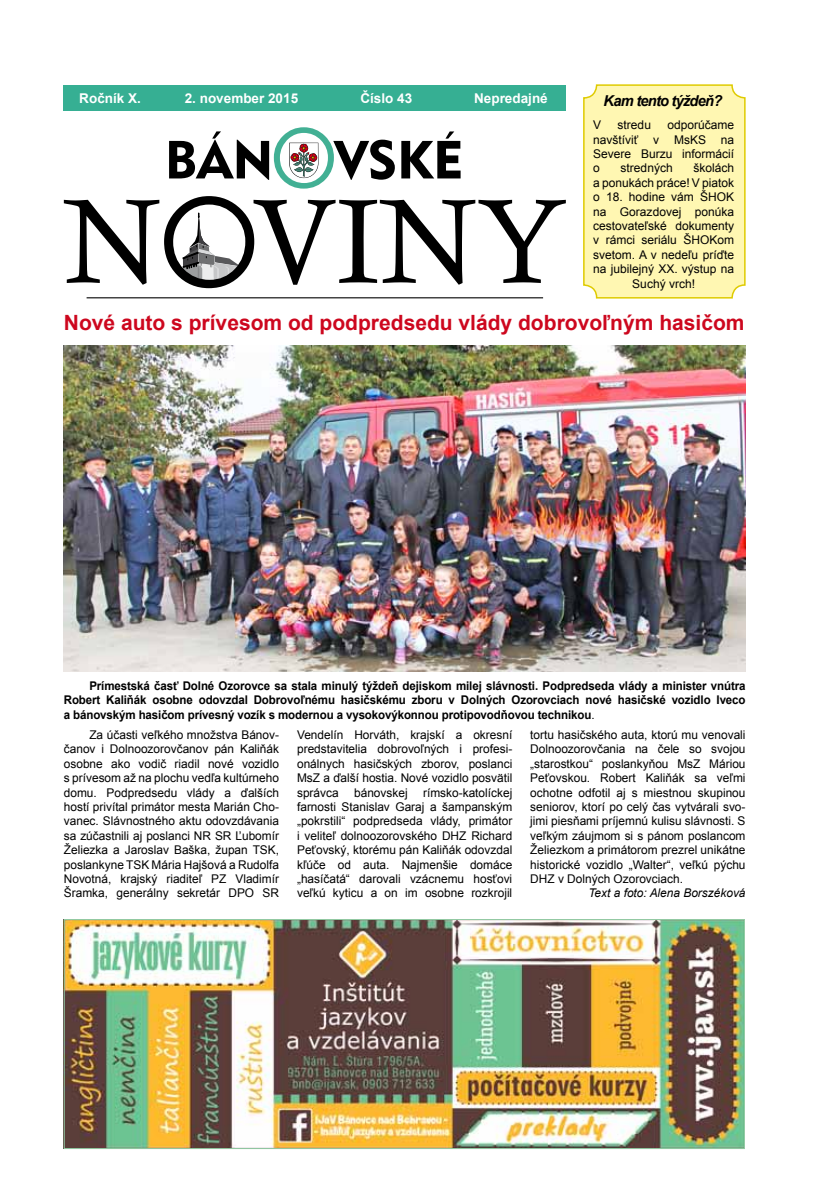
<style>
.page{position:relative;width:830px;height:1200px;background:#fff}
.page>*{position:absolute;margin:0;border:0;box-sizing:border-box;transform-origin:0 0}
.t1{font:700 21px "Arial";color:#cd071e}
.t2{font:italic 700 15px "Arial";letter-spacing:-.05em;color:#000}
.t3{font:700 13.5px "Arial";color:#fff}
.t4{font:12px/14.4px "Arial";color:#000;text-align:justify}
.t5{font:700 12px/14.4px "Arial";letter-spacing:-.01em;color:#000;text-align:justify;scale:.96 1}
.t6{font:italic 12px "Arial";color:#000}
.s1{font-weight:400}
</style>
<div class="page">
<div style="left:64px;top:85px;width:501px;height:26px;background:#36af93"></div>
<svg style="left:169px;top:127px;width:291px;height:61px"></svg>
<svg style="left:64px;top:200px;width:501px;height:85px"></svg>
<svg style="left:164px;top:196px;width:90px;height:92px"></svg>
<hr style="left:87px;top:297px;width:456px;height:1px;background:#000">
<div style="left:583px;top:85px;width:161px;height:213px;background:#fff7b2;border-radius:13px"></div>
<div style="left:583px;top:84px;width:162px;height:214px;border:2px solid #dfcb00;border-radius:13px"></div>
<img style="left:64px;top:345px;width:681px;height:326px">
<img style="left:66px;top:920px;width:676px;height:226px">
<div style="left:64px;top:918px;width:680px;height:230px;border:1px solid #93cba4"></div>
<p class="t3" style="left:79px;top:89px;width:63px">Ročník X.</p>
<p class="t3" style="left:185px;top:89px;width:115px">2. november 2015</p>
<p class="t3" style="left:360px;top:89px;width:53px">Číslo 43</p>
<p class="t3" style="left:474px;top:89px;width:75px">Nepredajné</p>
<p class="t2" style="left:603px;top:91px;width:120px">Kam tento týždeň?</p>
<p class="t4" style="left:593px;top:118px;width:10px">V</p>
<p class="t4" style="left:617px;top:118px;width:35px">stredu</p>
<p class="t4" style="left:593px;top:118px;width:142px;text-indent:74px">odporúčame navštíviť v MsKS na Severe Burzu informácií o</p>
<p class="t4" style="left:620px;top:161px;width:54px">stredných</p>
<p class="t4" style="left:693px;top:161px;width:42px">školách</p>
<p class="t4" style="left:593px;top:175px;width:142px">a ponukách práce! V piatok</p>
<p class="t4" style="left:593px;top:190px;width:142px">o 18. hodine vám ŠHOK</p>
<p class="t4" style="left:593px;top:204px;width:142px">na Gorazdovej ponúka</p>
<p class="t4" style="left:593px;top:219px;width:142px">cestovateľské dokumenty</p>
<p class="t4" style="left:593px;top:233px;width:142px">v rámci seriálu ŠHOKom</p>
<p class="t4" style="left:592px;top:247px;width:142px">svetom. A v nedeľu príďte</p>
<p class="t4" style="left:592px;top:262px;width:142px">na jubilejný XX. výstup na</p>
<p class="t4" style="left:632px;top:276px;width:64px">Suchý vrch!</p>
<h1 class="t1" style="left:64px;top:308px;width:682px">Nové auto s prívesom od podpredsedu vlády dobrovoľným hasičom</h1>
<p class="t5" style="left:64px;top:678px;width:711px;text-indent:26px">Prímestská časť Dolné Ozorovce sa stala minulý týždeň dejiskom milej slávnosti. Podpredseda vlády a minister vnútra Robert Kaliňák osobne odovzdal Dobrovoľnému hasičskému zboru v Dolných Ozorovciach nové hasičské vozidlo Iveco a bánovským hasičom prívesný vozík s modernou a vysokovýkonnou protipovodňovou technikou<span class="s1">.</span></p>
<p class="t4" style="left:64px;top:727px;width:217px;text-indent:26px">Za účasti veľkého množstva Bánov&shy;čanov i Dolnoozorovčanov pán Kaliňák osobne ako vodič riadil nové vozidlo s prívesom až na plochu vedľa kultúrneho domu. Podpredsedu vlády a ďalších hostí privítal primátor mesta Marián Cho&shy;vanec. Slávnostného aktu odovzdávania sa zúčastnili aj poslanci NR SR Ľubomír Želiezka a Jaroslav Baška, župan TSK, poslankyne TSK Mária Hajšová a Rudolfa Novotná, krajský riaditeľ PZ Vladimír Šramka, generálny sekretár DPO SR</p>
<p class="t4" style="left:297px;top:727px;width:217px">Vendelín Horváth, krajskí a okresní predstavitelia dobrovoľných i profesi&shy;onálnych hasičských zborov, poslanci MsZ a ďalší hostia. Nové vozidlo posvätil správca</p>
<p class="t4" style="left:297px;top:785px;width:217px;text-indent:126px">rímsko-katolíckej farnosti Stanislav Garaj a šampanským „pokrstili“ podpredseda vlády, primátor i veliteľ dolnoozorovského DHZ Richard Peťovský, ktorému pán Kaliňák odovzdal kľúče od auta. Najmenšie domáce „hasíčatá“ darovali vzácnemu hosťovi veľkú kyticu a on im osobne rozkrojil</p>
<p class="t4" style="left:354px;top:785px;width:55px">bánovskej</p>
<p class="t4" style="left:530px;top:727px;width:217px">tortu hasičského auta, ktorú mu venovali Dolnoozorovčania na čele so svojou „starostkou“ poslankyňou MsZ Máriou Peťovskou. Robert Kaliňák sa veľmi ochotne odfotil aj s miestnou skupinou seniorov, ktorí po celý čas vytvárali svo&shy;jimi piesňami príjemnú kulisu slávnosti. S veľkým záujmom si s pánom poslancom Želiezkom a primátorom prezrel unikátne historické vozidlo „Walter“, veľkú pýchu DHZ v Dolných Ozorovciach.</p>
<p class="t6" style="left:588px;top:885px;width:158px">Text a foto: Alena Borszéková</p>
</div>
